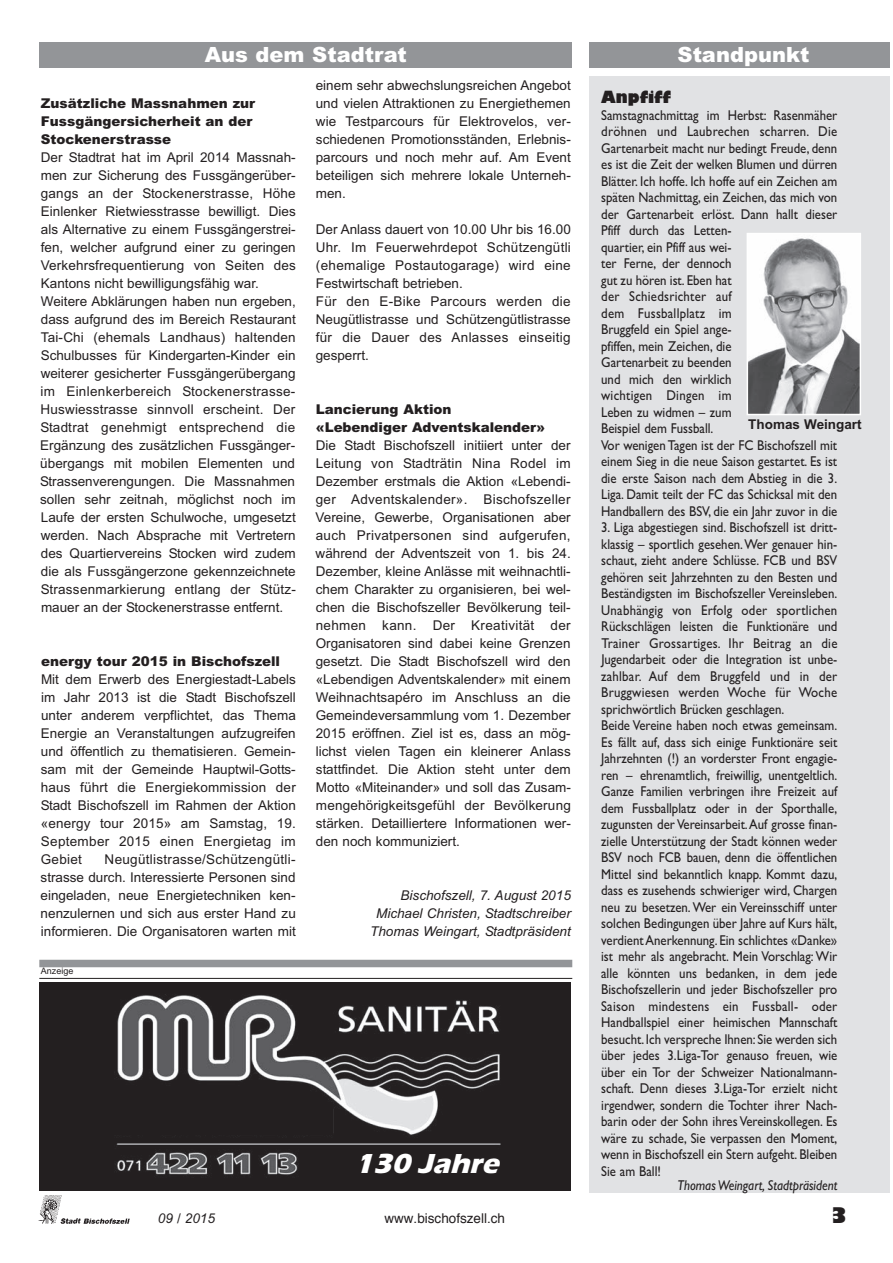
<style>
.page{position:relative;width:893px;height:1263px;background:#fff}
.page>*{position:absolute;margin:0;border:0;box-sizing:border-box;transform-origin:0 0}
.t1{font:italic 700 28.5px "Eras ITC";color:#fff}
.t2{font:900 21px "Arial";color:#fff}
.t3{font:800 21px "Gill Sans";color:#231f20}
.t4{font:800 16.5px "Gill Sans";color:#231f20;scale:.9 1}
.t5{font:14.25px/16.5px "Gill Sans";color:#231f20;scale:.9 1}
.t6{font:italic 14.25px "Gill Sans";color:#231f20;scale:.9 1}
.t7{font:13.5px/18px "Arial";color:#231f20;text-align:justify}
.t8{font:13.5px/18px "Arial";letter-spacing:.02em;color:#231f20}
.t9{font:900 13.5px/18px "Arial";color:#231f20}
.t10{font:italic 13.5px/18px "Arial";color:#231f20;text-align:right}
.t11{font:13.5px "Helvetica";color:#231f20}
.t12{font:700 13.5px "Arial";color:#231f20}
.t13{font:italic 13.5px "Arial";color:#231f20}
.t14{font:9px "Arial";color:#231f20}
</style>
<div class="page">
<img style="left:38px;top:1195px;width:91px;height:29px">
<div style="left:39px;top:42px;width:533px;height:26px;background:#939598"></div>
<div style="left:589px;top:76px;width:301px;height:1117px;background:#e1e2e4"></div>
<img style="left:750px;top:236px;width:108px;height:176px">
<div style="left:747px;top:233px;width:114px;height:182px;border:2px solid #fff"></div>
<hr style="left:39px;top:978px;width:533px;height:1px;background:#231f20">
<div style="left:589px;top:42px;width:301px;height:26px;background:#939598"></div>
<div style="left:39px;top:960px;width:533px;height:7px;background:#939598"></div>
<img style="left:39px;top:982px;width:532px;height:208px">
<div style="left:353px;top:1151px;width:196px;height:39px;background:#231f20"></div>
<div style="left:107px;top:1102px;width:226px;height:33px;background:#231f20"></div>
<h2 class="t2" style="left:205px;top:39px;width:203px">Aus dem Stadtrat</h2>
<p class="t9" style="left:41px;top:94px;width:216px">Zusätzliche Massnahmen zur<br>Fussgängersicherheit an der<br>Stockenerstrasse</p>
<p class="t7" style="left:40px;top:148px;width:257px;text-align:left">Der Stadtrat hat im April 2014 Massnah&shy;men zur Sicherung des Fussgängerüber&shy;gangs an der Stockenerstrasse, Höhe Einlenker Rietwiesstrasse bewilligt. Dies als Alternative zu einem Fussgängerstrei&shy;fen, welcher aufgrund einer zu geringen Verkehrsfrequentierung von Seiten des Kantons nicht bewilligungsfähig war.<br>Weitere Abklärungen haben nun ergeben, dass aufgrund des im Bereich Restaurant Tai-Chi (ehemals Landhaus) haltenden Schulbusses für Kindergarten-Kinder ein weiterer gesicherter Fussgängerübergang im Einlenkerbereich Stockenerstrasse-Huswiesstrasse sinnvoll erscheint. Der Stadtrat genehmigt entsprechend die Ergänzung des zusätzlichen Fussgänger&shy;übergangs mit mobilen Elementen und Strassenverengungen. Die Massnahmen sollen sehr zeitnah, möglichst noch im Laufe der ersten Schulwoche, umgesetzt werden. Nach Absprache mit Vertretern des Quartiervereins Stocken wird zudem die als Fussgängerzone gekennzeichnete Strassenmarkierung entlang der Stütz&shy;mauer an der Stockenerstrasse entfernt.</p>
<p class="t9" style="left:41px;top:652px;width:241px">energy tour 2015 in Bischofszell</p>
<p class="t7" style="left:41px;top:670px;width:257px">Mit dem Erwerb des Energiestadt-Labels im Jahr 2013 ist die Stadt Bischofszell unter anderem verpflichtet, das Thema Energie an Veranstaltungen aufzugreifen und öffentlich zu thematisieren. Gemein&shy;sam mit der Gemeinde Hauptwil-Gotts&shy;haus führt die Energiekommission der Stadt Bischofszell im Rahmen der Aktion «energy tour 2015» am Samstag, 19.<br>September 2015 einen Energietag im Gebiet</p>
<p class="t7" style="left:41px;top:850px;width:257px;text-indent:64px">Neugütlistrasse/Schützengütli&shy;strasse durch. Interessierte Personen sind eingeladen, neue Energietechniken ken&shy;nenzulernen und sich aus erster Hand zu informieren. Die Organisatoren warten mit</p>
<p class="t14" style="left:41px;top:965px;width:34px">Anzeige</p>
<p class="t7" style="left:316px;top:76px;width:257px">einem sehr abwechslungsreichen Angebot und vielen Attraktionen zu Energiethemen wie Testparcours für Elektrovelos, ver&shy;schiedenen Promotionsständen, Erlebnis&shy;parcours und noch mehr auf. Am Event beteiligen sich mehrere lokale Unterneh&shy;men.</p>
<p class="t8" style="left:316px;top:220px;width:257px">Der Anlass dauert von 10.00 Uhr bis 16.00<br>Uhr. Im Feuerwehrdepot Schützengütli (ehemalige Postautogarage) wird eine Festwirtschaft betrieben.<br>Für den E-Bike Parcours werden die Neugütlistrasse und Schützengütlistrasse für die Dauer des Anlasses einseitig gesperrt.</p>
<p class="t9" style="left:316px;top:400px;width:231px">Lancierung Aktion «Lebendiger Adventskalender»</p>
<p class="t7" style="left:316px;top:436px;width:257px">Die Stadt Bischofszell initiiert unter der Leitung von Stadträtin Nina Rodel im Dezember erstmals die Aktion «Lebendi&shy;ger Adventskalender». Bischofszeller Vereine, Gewerbe, Organisationen aber auch Privatpersonen sind aufgerufen, während der Adventszeit von 1. bis 24.<br>Dezember, kleine Anlässe mit weihnachtli&shy;chem Charakter zu organisieren, bei wel&shy;chen die Bischofszeller Bevölkerung teil&shy;nehmen kann. Der Kreativität der Organisatoren sind dabei keine Grenzen gesetzt. Die Stadt Bischofszell wird den «Lebendigen Adventskalender» mit einem Weihnachtsapéro im Anschluss an die Gemeindeversammlung vom 1. Dezember 2015 eröffnen. Ziel ist es, dass an mög&shy;lichst vielen Tagen ein kleinerer Anlass stattfindet. Die Aktion steht unter dem Motto «Miteinander» und soll das Zusam&shy;mengehörigkeitsgefühl der Bevölkerung stärken. Detailliertere Informationen wer&shy;den noch kommuniziert.</p>
<p class="t10" style="left:370px;top:886px;width:202px">Bischofszell, 7. August 2015<br>Michael Christen, Stadtschreiber<br>Thomas Weingart, Stadtpräsident</p>
<h1 class="t1" style="left:355px;top:1146px;width:153px">130 Jahre</h1>
<h2 class="t2" style="left:677px;top:39px;width:133px">Standpunkt</h2>
<p class="t4" style="left:601px;top:87px;width:79px">Anpfiff</p>
<p class="t5" style="left:601px;top:107px;width:264px">Samstagnachmittag im Herbst: Rasenmäher dröhnen und Laubrechen scharren. Die Gartenarbeit macht nur bedingt Freude, denn es ist die Zeit der welken Blumen und dürren Blätter. Ich hoffe. Ich hoffe auf ein Zeichen am späten Nachmittag, ein Zeichen, das mich von der Gartenarbeit erlöst. Dann hallt dieser Pfiff durch das Letten-<br>quartier, ein Pfiff aus wei-<br>ter Ferne, der dennoch<br>gut zu hören ist. Eben hat<br>der Schiedsrichter auf<br>dem Fussballplatz im<br>Bruggfeld ein Spiel ange-<br>pfiffen, mein Zeichen, die<br>Gartenarbeit zu beenden<br>und mich den wirklich<br>wichtigen Dingen im<br>Leben zu widmen – zum<br>Beispiel dem Fussball.<br>Vor wenigen Tagen ist der FC Bischofszell mit einem Sieg in die neue Saison gestartet. Es ist die erste Saison nach dem Abstieg in die 3.<br>Liga. Damit teilt der FC das Schicksal mit den Handballern des BSV, die ein Jahr zuvor in die</p>
<p class="t5" style="left:601px;top:519px;width:265px">3. Liga abgestiegen sind. Bischofszell ist dritt&shy;klassig – sportlich gesehen. Wer genauer hin&shy;schaut, zieht andere Schlüsse. FCB und BSV gehören seit Jahrzehnten zu den Besten und Beständigsten im Bischofszeller Vereinsleben.<br>Unabhängig von Erfolg oder sportlichen Rückschlägen leisten die Funktionäre und Trainer Grossartiges. Ihr Beitrag an die Jugendarbeit oder die Integration ist unbe&shy;zahlbar. Auf dem Bruggfeld und in der Bruggwiesen werden Woche für Woche sprichwörtlich Brücken geschlagen.<br>Beide Vereine haben noch etwas gemeinsam.<br>Es fällt auf, dass sich einige Funktionäre seit Jahrzehnten (!) an vorderster Front engagie&shy;ren – ehrenamtlich, freiwillig, unentgeltlich.<br>Ganze Familien verbringen ihre Freizeit auf dem Fussballplatz oder in der Sporthalle, zugunsten der Vereinsarbeit. Auf grosse finan&shy;zielle Unterstützung der Stadt können weder BSV noch FCB bauen, denn die öffentlichen Mittel sind bekanntlich knapp. Kommt dazu, dass es zusehends schwieriger wird, Chargen neu zu besetzen. Wer ein Vereinsschiff unter solchen Bedingungen über Jahre auf Kurs hält, verdient Anerkennung. Ein schlichtes «Danke» ist mehr als angebracht. Mein Vorschlag: Wir alle könnten uns bedanken, in dem jede Bischofszellerin und jeder Bischofszeller pro Saison mindestens ein Fussball- oder Handballspiel einer heimischen Mannschaft besucht. Ich verspreche Ihnen: Sie werden sich über jedes 3.Liga-Tor genauso freuen, wie über ein Tor der Schweizer Nationalmann&shy;schaft. Denn dieses 3.Liga-Tor erzielt nicht irgendwer, sondern die Tochter ihrer Nach&shy;barin oder der Sohn ihres Vereinskollegen. Es wäre zu schade, Sie verpassen den Moment, wenn in Bischofszell ein Stern aufgeht. Bleiben Sie am Ball!</p>
<p class="t6" style="left:677px;top:1177px;width:179px">Thomas Weingart, Stadtpräsident</p>
<p class="t12" style="left:748px;top:415px;width:115px">Thomas Weingart</p>
<p class="t10" style="left:151px;top:1208px;width:59px">09 / 2015</p>
<p class="t7" style="left:378px;top:1208px;width:122px">www.bischofszell.ch</p>
<h2 class="t3" style="left:828px;top:1201px;width:19px">3</h2>
<p class="t13" style="left:158px;top:1211px;width:59px">09 / 2015</p>
<p class="t11" style="left:384px;top:1208px;width:122px">www.bischofszell.ch</p>
</div>
